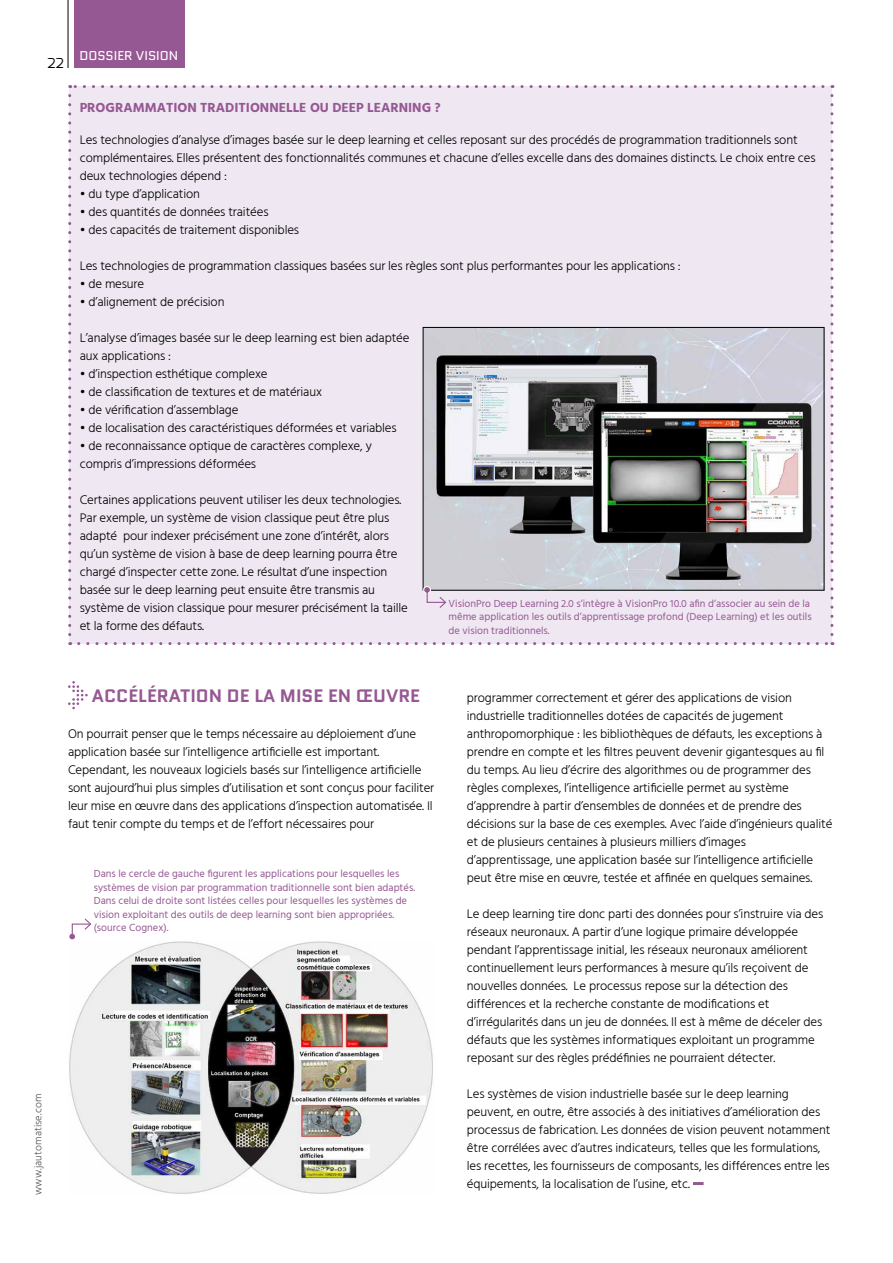
<style>
.page{position:relative;width:893px;height:1263px;background:#fff}
.page>*{position:absolute;margin:0;border:0;box-sizing:border-box;transform-origin:0 0}
.INTER{font:700 18px "Quantico";color:#965893}
.Corps{font:700 13.5px "Hind Guntur";color:#965893}
.t1{font:13.5px "Exo";color:#000}
.Corps-2{font:300 12.75px/18px "Hind Guntur";letter-spacing:-.01em;color:#000}
.t2{font:12.75px "Quantico";color:#fff}
.t3{font:10.5px/13.5px "Hind Guntur";color:#965893}
.t4{font:300 10.5px "Hind Guntur";letter-spacing:.01em;color:#565656}
</style>
<div class="page">
<div style="left:70px;top:87px;width:762px;height:557px;background:#efe8f2"></div>
<svg style="left:68px;top:96px;width:3px;height:549px"></svg>
<svg style="left:79px;top:642px;width:754px;height:3px"></svg>
<svg style="left:830px;top:85px;width:3px;height:550px"></svg>
<svg style="left:70px;top:85px;width:753px;height:3px"></svg>
<svg style="left:68px;top:681px;width:20px;height:28px"></svg>
<svg style="left:693px;top:1182px;width:11px;height:3px"></svg>
<img style="left:425px;top:329px;width:397px;height:259px">
<div style="left:423px;top:327px;width:401px;height:263px;border:1px solid #000"></div>
<div style="left:424px;top:586px;width:6px;height:7px;background:#965893;border-radius:50%"></div>
<div style="left:423px;top:586px;width:8px;height:8px;border:1px solid #fff;border-radius:50%"></div>
<svg style="left:426px;top:588px;width:21px;height:20px"></svg>
<div style="left:68px;top:932px;width:8px;height:8px;border:1px solid #fff;border-radius:50%"></div>
<svg style="left:71px;top:918px;width:21px;height:20px"></svg>
<img style="left:69px;top:941px;width:364px;height:253px">
<hr style="left:68px;top:0;width:1px;height:68px;background:#000">
<div style="left:74px;top:0;width:110px;height:68px;background:#965893"></div>
<p class="t1" style="left:48px;top:55px;width:18px">22</p>
<p class="t2" style="left:79px;top:47px;width:100px">DOSSIER VISION</p>
<p class="Corps" style="left:80px;top:99px;width:363px">PROGRAMMATION TRADITIONNELLE OU DEEP LEARNING ?</p>
<p class="Corps-2" style="left:80px;top:131px;width:737px">Les technologies d’analyse d’images basée sur le deep learning et celles reposant sur des procédés de programmation traditionnels sont complémentaires. Elles présentent des fonctionnalités communes et chacune d’elles excelle dans des domaines distincts. Le choix entre ces deux technologies dépend :</p>
<p class="Corps-2" style="left:80px;top:185px;width:122px">• du type d’application</p>
<p class="Corps-2" style="left:80px;top:203px;width:190px">• des quantités de données traitées</p>
<p class="Corps-2" style="left:80px;top:221px;width:221px">• des capacités de traitement disponibles</p>
<p class="Corps-2" style="left:80px;top:257px;width:603px">Les technologies de programmation classiques basées sur les règles sont plus performantes pour les applications :</p>
<p class="Corps-2" style="left:80px;top:275px;width:66px">• de mesure</p>
<p class="Corps-2" style="left:80px;top:293px;width:146px">• d’alignement de précision</p>
<p class="Corps-2" style="left:80px;top:329px;width:331px">L’analyse d’images basée sur le deep learning est bien adaptée aux applications :</p>
<p class="Corps-2" style="left:80px;top:365px;width:189px">• d’inspection esthétique complexe</p>
<p class="Corps-2" style="left:80px;top:383px;width:244px">• de classification de textures et de matériaux</p>
<p class="Corps-2" style="left:80px;top:401px;width:160px">• de vérification d’assemblage</p>
<p class="Corps-2" style="left:80px;top:419px;width:319px">• de localisation des caractéristiques déformées et variables</p>
<p class="Corps-2" style="left:80px;top:437px;width:294px">• de reconnaissance optique de caractères complexe, y compris d’impressions déformées</p>
<p class="Corps-2" style="left:80px;top:491px;width:330px">Certaines applications peuvent utiliser les deux technologies.<br>Par exemple, un système de vision classique peut être plus adapté pour indexer précisément une zone d’intérêt, alors qu’un système de vision à base de deep learning pourra être chargé d’inspecter cette zone. Le résultat d’une inspection basée sur le deep learning peut ensuite être transmis au système de vision classique pour mesurer précisément la taille et la forme des défauts.</p>
<p class="t3" style="left:449px;top:596px;width:365px">VisionPro Deep Learning 2.0 s’intègre à VisionPro 10.0 afin d’associer au sein de la même application les outils d’apprentissage profond (Deep Learning) et les outils de vision traditionnels.</p>
<p class="INTER" style="left:92px;top:683px;width:330px">ACCÉLÉRATION DE LA MISE EN ŒUVRE</p>
<p class="Corps-2" style="left:68px;top:725px;width:368px">On pourrait penser que le temps nécessaire au déploiement d’une application basée sur l’intelligence artificielle est important.<br>Cependant, les nouveaux logiciels basés sur l’intelligence artificielle sont aujourd’hui plus simples d’utilisation et sont conçus pour faciliter leur mise en œuvre dans des applications d’inspection automatisée. Il faut tenir compte du temps et de l’effort nécessaires pour</p>
<p class="t3" style="left:94px;top:867px;width:323px">Dans le cercle de gauche figurent les applications pour lesquelles les systèmes de vision par programmation traditionnelle sont bien adaptés.<br>Dans celui de droite sont listées celles pour lesquelles les systèmes de vision exploitant des outils de deep learning sont bien appropriées. (source Cognex).</p>
<p class="t4" style="left:32px;top:1195px;width:103px;rotate:-90deg">www.jautomatise.com</p>
<p class="Corps-2" style="left:467px;top:689px;width:367px">programmer correctement et gérer des applications de vision industrielle traditionnelles dotées de capacités de jugement anthropomorphique : les bibliothèques de défauts, les exceptions à prendre en compte et les filtres peuvent devenir gigantesques au fil du temps. Au lieu d’écrire des algorithmes ou de programmer des règles complexes, l’intelligence artificielle permet au système d’apprendre à partir d’ensembles de données et de prendre des décisions sur la base de ces exemples. Avec l’aide d’ingénieurs qualité et de plusieurs centaines à plusieurs milliers d’images d’apprentissage, une application basée sur l’intelligence artificielle peut être mise en œuvre, testée et affinée en quelques semaines.</p>
<p class="Corps-2" style="left:467px;top:905px;width:358px">Le deep learning tire donc parti des données pour s’instruire via des réseaux neuronaux. A partir d’une logique primaire développée pendant l’apprentissage initial, les réseaux neuronaux améliorent continuellement leurs performances à mesure qu’ils reçoivent de nouvelles données. Le processus repose sur la détection des différences et la recherche constante de modifications et d’irrégularités dans un jeu de données. Il est à même de déceler des défauts que les systèmes informatiques exploitant un programme reposant sur des règles prédéfinies ne pourraient détecter.</p>
<p class="Corps-2" style="left:467px;top:1085px;width:365px">Les systèmes de vision industrielle basée sur le deep learning peuvent, en outre, être associés à des initiatives d’amélioration des processus de fabrication. Les données de vision peuvent notamment être corrélées avec d’autres indicateurs, telles que les formulations, les recettes, les fournisseurs de composants, les différences entre les équipements, la localisation de l’usine, etc.</p>
</div>
